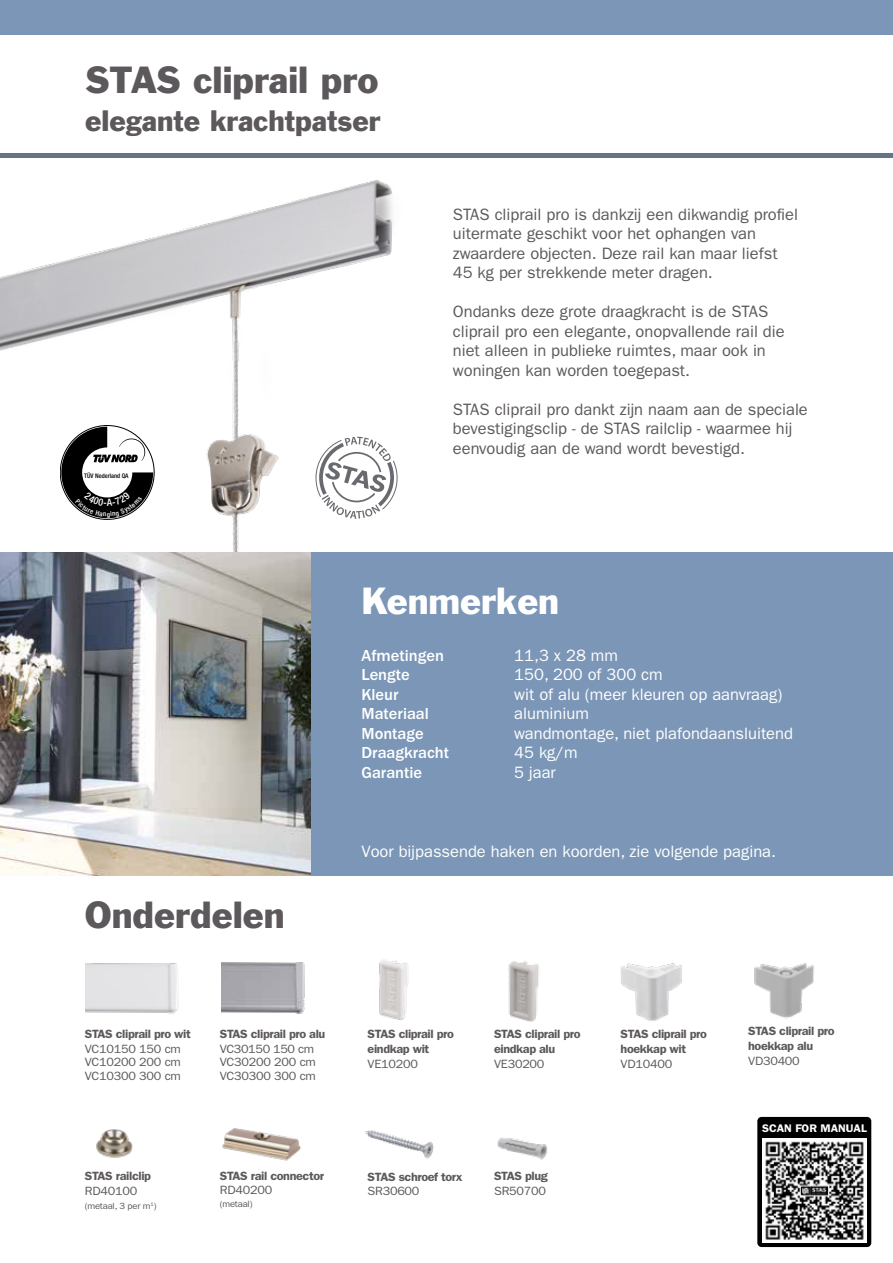
<style>
.page{position:relative;width:893px;height:1263px;background:#fff}
.page>*{position:absolute;margin:0;border:0;box-sizing:border-box;transform-origin:0 0}
.t1{font:34.5px "Franklin Gothic";color:#5c585b}
.t2{font:34.5px "Franklin Gothic";color:#fff}
.t3{font:27px "Franklin Gothic";color:#5c585b}
.t4{font:16.5px/19.5px "ITC Franklin Gothic Std";color:#5c585b}
.t5{font:16.5px "ITC Franklin Gothic Std";color:#fff}
.t6{font:500 16.5px "ITC Franklin Gothic Std";color:#fff}
.t7{font:600 12px/15px "ITC Franklin Gothic Std";letter-spacing:-.03em;color:#5c585b;scale:1.05 1}
.t8{font:12px/13.5px "ITC Franklin Gothic Std";letter-spacing:-.02em;color:#5c585b;text-align:justify;scale:1.05 1}
.t9{font:600 11.1px "ITC Franklin Gothic Std";color:#fff;scale:1.05 1}
.t10{font:9px "ITC Franklin Gothic Std";letter-spacing:-.02em;color:#5c585b;scale:1.05 1}
.t11{font:500 condensed 6.3px "Helvetica Neue LT";color:#000}
</style>
<div class="page">
<div style="left:298px;top:552px;width:595px;height:323px;background:#7b96b6"></div>
<img style="left:0;top:180px;width:393px;height:379px">
<img style="left:0;top:552px;width:310px;height:323px">
<hr style="left:0;top:153px;width:893px;height:4px;background:#657584">
<div style="left:0;top:0;width:893px;height:34px;background:#7b96b6"></div>
<img style="left:85px;top:963px;width:94px;height:51px">
<img style="left:379px;top:959px;width:29px;height:61px">
<img style="left:221px;top:962px;width:84px;height:52px">
<img style="left:508px;top:961px;width:31px;height:61px">
<img style="left:620px;top:963px;width:62px;height:58px">
<img style="left:754px;top:963px;width:60px;height:56px">
<img style="left:96px;top:1129px;width:37px;height:29px">
<img style="left:222px;top:1128px;width:79px;height:33px">
<img style="left:497px;top:1137px;width:51px;height:23px">
<img style="left:365px;top:1130px;width:69px;height:29px">
<svg style="left:315px;top:437px;width:83px;height:82px"></svg>
<div style="left:757px;top:1117px;width:114px;height:130px;background:#000;border-radius:4px"></div>
<img style="left:762px;top:1138px;width:104px;height:104px">
<svg style="left:61px;top:427px;width:92px;height:91px"></svg>
<h1 class="t1" style="left:85px;top:58px;width:295px">STAS cliprail pro</h1>
<h2 class="t3" style="left:85px;top:103px;width:297px">elegante krachtpatser</h2>
<p class="t11" style="left:84px;top:472px;width:46px">TÜV Nederland QA</p>
<p class="t4" style="left:453px;top:204px;width:347px">STAS cliprail pro is dankzij een dikwandig profiel uitermate geschikt voor het ophangen van zwaardere objecten. Deze rail kan maar liefst 45 kg per strekkende meter dragen.</p>
<p class="t4" style="left:453px;top:302px;width:333px">Ondanks deze grote draagkracht is de STAS cliprail pro een elegante, onopvallende rail die niet alleen in publieke ruimtes, maar ook in woningen kan worden toegepast.</p>
<p class="t4" style="left:453px;top:399px;width:356px">STAS cliprail pro dankt zijn naam aan de speciale bevestigingsclip - de STAS railclip - waarmee hij eenvoudig aan de wand wordt bevestigd.</p>
<h1 class="t2" style="left:361px;top:578px;width:199px">Kenmerken</h1>
<p class="t6" style="left:361px;top:646px;width:84px">Afmetingen</p>
<p class="t5" style="left:514px;top:646px;width:105px">11,3 x 28 mm</p>
<p class="t6" style="left:361px;top:665px;width:50px">Lengte</p>
<p class="t5" style="left:514px;top:665px;width:150px">150, 200 of 300 cm</p>
<p class="t6" style="left:361px;top:685px;width:39px">Kleur</p>
<p class="t5" style="left:514px;top:685px;width:269px">wit of alu (meer kleuren op aanvraag)</p>
<p class="t6" style="left:361px;top:705px;width:69px">Materiaal</p>
<p class="t5" style="left:514px;top:704px;width:76px">aluminium</p>
<p class="t6" style="left:361px;top:724px;width:64px">Montage</p>
<p class="t5" style="left:514px;top:724px;width:280px">wandmontage, niet plafondaansluitend</p>
<p class="t6" style="left:361px;top:744px;width:89px">Draagkracht</p>
<p class="t5" style="left:514px;top:743px;width:65px">45 kg/m</p>
<p class="t6" style="left:361px;top:763px;width:62px">Garantie</p>
<p class="t5" style="left:514px;top:763px;width:43px">5 jaar</p>
<h1 class="t1" style="left:85px;top:893px;width:201px">Onderdelen</h1>
<p class="t5" style="left:361px;top:841px;width:416px">Voor bijpassende haken en koorden, zie volgende pagina.</p>
<p class="t7" style="left:85px;top:1026px;width:102px">STAS cliprail pro wit</p>
<p class="t8" style="left:85px;top:1042px;width:93px">VC10150 150 cm VC10200 200 cm VC10300 300 cm</p>
<p class="t7" style="left:220px;top:1026px;width:102px">STAS cliprail pro alu</p>
<p class="t8" style="left:220px;top:1042px;width:93px;text-align:left">VC30150 150 cm<br>VC30200 200 cm<br>VC30300 300 cm</p>
<p class="t7" style="left:85px;top:1169px;width:65px">STAS railclip</p>
<p class="t8" style="left:85px;top:1185px;width:51px">RD40100</p>
<p class="t10" style="left:85px;top:1201px;width:70px">(metaal, 3 per m<sup>1</sup>)</p>
<p class="t7" style="left:220px;top:1169px;width:101px">STAS rail connector</p>
<p class="t8" style="left:220px;top:1183px;width:51px">RD40200</p>
<p class="t10" style="left:220px;top:1199px;width:33px">(metaal)</p>
<p class="t7" style="left:368px;top:1026px;width:84px">STAS cliprail pro eindkap wit</p>
<p class="t8" style="left:368px;top:1057px;width:50px">VE10200</p>
<p class="t7" style="left:494px;top:1026px;width:84px">STAS cliprail pro eindkap alu</p>
<p class="t8" style="left:494px;top:1057px;width:50px">VE30200</p>
<p class="t7" style="left:621px;top:1026px;width:84px">STAS cliprail pro hoekkap wit</p>
<p class="t8" style="left:621px;top:1057px;width:51px">VD10400</p>
<p class="t7" style="left:368px;top:1169px;width:92px">STAS schroef torx</p>
<p class="t8" style="left:368px;top:1184px;width:51px">SR30600</p>
<p class="t7" style="left:494px;top:1169px;width:53px">STAS plug</p>
<p class="t8" style="left:494px;top:1185px;width:51px">SR50700</p>
<p class="t7" style="left:748px;top:1023px;width:84px">STAS cliprail pro hoekkap alu</p>
<p class="t8" style="left:748px;top:1054px;width:51px">VD30400</p>
<p class="t9" style="left:762px;top:1122px;width:101px">SCAN FOR MANUAL</p>
</div>
